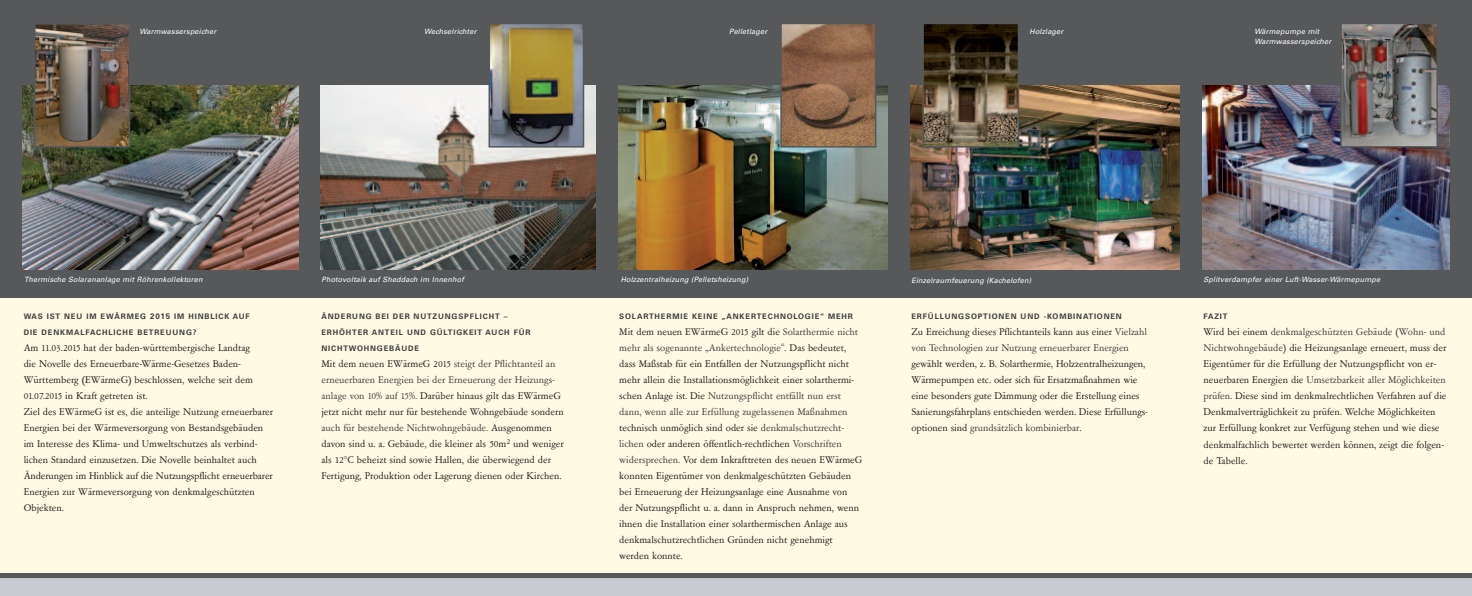
<style>
.page{position:relative;width:1472px;height:596px;background:#fff}
.page>*{position:absolute;margin:0;border:0;box-sizing:border-box;transform-origin:0 0}
.t1{font:11px/16px "Garamont Amst SB";color:#231f20}
.t2{font:11px/16px "Garamont Amst SB";letter-spacing:-.005em;color:#3e3e3f}
.t3{font:700 7.6px/16px "Univers";letter-spacing:.11em;color:#3e3e3f}
.t4{font:italic 7.3px/9.5px "Univers";letter-spacing:.02em;color:#fff}
.s1{font-size:8px}
.s2{color:#3e3e3f}
.s3{color:#231f20}
</style>
<div class="page">
<div style="left:0;top:294px;width:1471px;height:301px;background:#fefae4"></div>
<div style="left:0;top:0;width:1471px;height:298px;background:#57585a"></div>
<div style="left:0;top:573px;width:1471px;height:22px;background:#c8ccd2"></div>
<img style="left:320px;top:85px;width:275px;height:184px">
<img style="left:491px;top:26px;width:90px;height:118px">
<div style="left:488px;top:23px;width:96px;height:124px;border:2px solid #57585a"></div>
<hr style="left:0;top:573px;width:1471px;height:4px;background:#57585a">
<img style="left:23px;top:85px;width:275px;height:184px">
<img style="left:910px;top:85px;width:269px;height:184px">
<img style="left:925px;top:26px;width:91px;height:118px">
<div style="left:922px;top:23px;width:97px;height:124px;border:2px solid #57585a"></div>
<img style="left:618px;top:85px;width:269px;height:184px">
<img style="left:783px;top:26px;width:90px;height:118px">
<div style="left:780px;top:23px;width:96px;height:124px;border:2px solid #57585a"></div>
<img style="left:37px;top:26px;width:90px;height:118px">
<div style="left:34px;top:23px;width:96px;height:124px;border:2px solid #57585a"></div>
<img style="left:1202px;top:85px;width:247px;height:184px">
<img style="left:1343px;top:26px;width:91px;height:118px">
<div style="left:1340px;top:23px;width:97px;height:124px;border:2px solid #57585a"></div>
<p class="t4" style="left:729px;top:27px;width:39px">Pelletlager</p>
<p class="t4" style="left:139px;top:27px;width:78px">Warmwasserspeicher</p>
<p class="t4" style="left:1254px;top:28px;width:78px">Wärmepumpe mit<br>Warmwasserspeicher</p>
<p class="t4" style="left:424px;top:28px;width:54px">Wechselrichter</p>
<p class="t4" style="left:1029px;top:28px;width:35px">Holzlager</p>
<p class="t4" style="left:24px;top:275px;width:180px">Thermische Solarananlage mit Röhrenkollektoren</p>
<p class="t4" style="left:321px;top:275px;width:144px">Photovoltaik auf Sheddach im Innenhof</p>
<p class="t4" style="left:911px;top:276px;width:121px">Einzelraumfeuerung (Kachelofen)</p>
<p class="t4" style="left:620px;top:275px;width:129px">Holzzentralheizung (Pelletsheizung)</p>
<p class="t3" style="left:24px;top:308px;width:228px">WAS IST NEU IM EWÄRMEG <span class="s1">2015</span> IM HINBLICK AUF<br>DIE DENKMALFACHLICHE BETREUUNG?</p>
<p class="t1" style="left:24px;top:339px;width:251px">Am 11.03.2015 hat der baden-württembergische Landtag<br>die Novelle des Erneuerbare-Wärme-Gesetzes Baden-Württemberg (EWärmeG) beschlossen, welche seit dem 01.07.2015 in Kraft getreten ist.<br>Ziel des EWärmeG ist es, die anteilige Nutzung erneuerbarer Energien bei der Wärmeversorgung von Bestandsgebäuden im Interesse des Klima- und Umweltschutzes als verbind&shy;lichen Standard einzusetzen. Die Novelle beinhaltet auch Änderungen im Hinblick auf die Nutzungspflicht erneuerbarer Energien zur Wärmeversorgung von denkmalgeschützten Objekten.</p>
<p class="t3" style="left:321px;top:308px;width:211px">ÄNDERUNG BEI DER NUTZUNGSPFLICHT –<br>ERHÖHTER ANTEIL UND GÜLTIGKEIT AUCH FÜR<br>NICHTWOHNGEBÄUDE</p>
<p class="t1" style="left:321px;top:355px;width:244px">Mit dem neuen EWärmeG 2015 <span class="s2">steigt der Pflichtanteil an erneuerbaren Energien bei der Erneuerung der Heizungs&shy;anlage von 10% auf 15%.</span> Darüber hinaus gilt das EWärmeG jetzt nicht mehr nur für bestehende Wohngebäude sondern <span class="s2">auch für bestehende Nichtwohngebäude.</span> Ausgenommen davon sind u. a. Gebäude, die kleiner als 50m<sup>2</sup> und weniger als 12°C beheizt sind sowie Hallen, die überwiegend der Fertigung, Produktion oder Lagerung dienen oder Kirchen.</p>
<p class="t3" style="left:619px;top:308px;width:235px">SOLARTHERMIE KEINE „ANKERTECHNOLOGIE“ MEHR</p>
<p class="t1" style="left:619px;top:323px;width:244px">Mit dem neuen EWärmeG 2015 gilt die <span class="s2">Solarthermie nicht mehr als sogenannte „Ankertechnologie“.</span> Das bedeutet, dass Maßstab für ein Entfallen der Nutzungspflicht nicht mehr allein die Installationsmöglichkeit einer solarthermi&shy;schen Anlage ist. Die <span class="s2">Nutzungspflicht entfällt nun erst dann, wenn alle zur Erfüllung zugelassenen Maßnahmen </span>technisch unmöglich sind oder sie <span class="s2">denkmalschutzrecht&shy;lichen</span> oder anderen öffentlich-rechtlichen <span class="s2">Vorschriften widersprechen.</span> Vor dem Inkrafttreten des neuen EWärmeG konnten Eigentümer von denkmalgeschützten Gebäuden bei Erneuerung der Heizungsanlage eine Ausnahme von der Nutzungspflicht u. a. dann in Anspruch nehmen, wenn ihnen die Installation einer solarthermischen Anlage aus denkmalschutzrechtlichen Gründen nicht genehmigt werden konnte.</p>
<p class="t3" style="left:911px;top:308px;width:212px">ERFÜLLUNGSOPTIONEN UND -KOMBINATIONEN</p>
<p class="t2" style="left:911px;top:323px;width:237px"><span class="s3">Zu Erreichung dieses Pflichtanteils kann aus einer</span> Vielzahl von Technologien zur Nutzung erneuerbarer Energien</p>
<p class="t1" style="left:911px;top:355px;width:238px">gewählt werden, z. B. Solarthermie, Holzzentralheizungen, Wärmepumpen etc. oder sich für Ersatzmaßnahmen wie eine besonders gute Dämmung oder die Erstellung eines Sanierungsfahrplans entschieden werden. Diese Erfüllungs&shy;optionen sind <span class="s2">grundsätzlich kombinierbar</span>.</p>
<p class="t4" style="left:1203px;top:275px;width:178px">Splitverdampfer einer Luft-Wasser-Wärmepumpe</p>
<p class="t3" style="left:1203px;top:309px;width:25px">FAZIT</p>
<p class="t1" style="left:1203px;top:323px;width:244px">Wird bei einem <span class="s2">denkmalgeschützten Gebäude (Wohn- und Nichtwohngebäude)</span> die Heizungsanlage erneuert, muss der Eigentümer für die Erfüllung der Nutzungspflicht von er&shy;neuerbaren Energien die <span class="s2">Umsetzbarkeit aller Möglichkeiten prüfen</span>. Diese sind im denkmalrechtlichen Verfahren auf die Denkmalverträglichkeit zu prüfen. Welche Möglichkeiten zur Erfüllung konkret zur Verfügung stehen und wie diese denkmalfachlich bewertet werden können, zeigt die folgen&shy;de Tabelle.</p>
</div>
